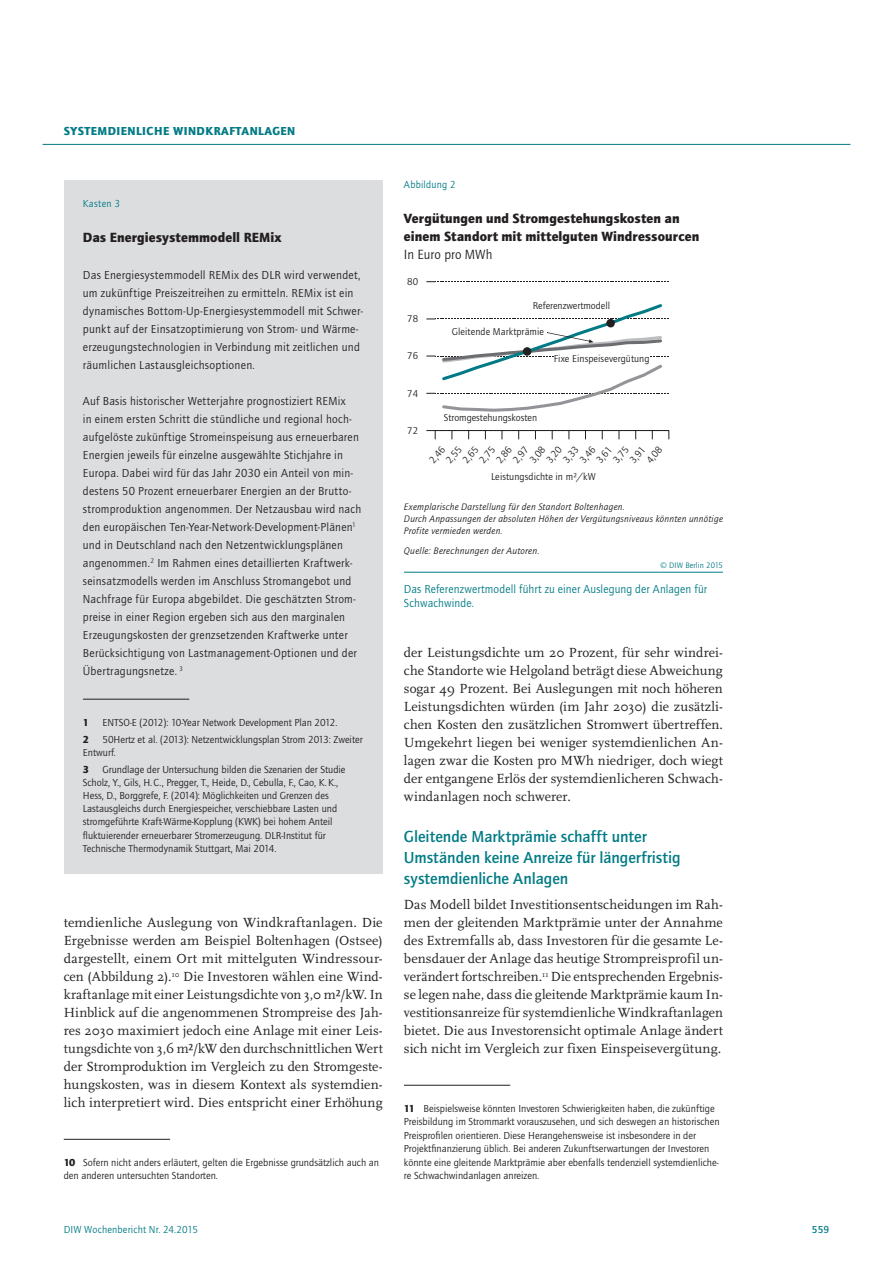
<style>
.page{position:relative;width:893px;height:1263px;background:#fff}
.page>*{position:absolute;margin:0;border:0;box-sizing:border-box;transform-origin:0 0}
.t1{font:500 16.5px/21px "Quay Sans ITC Std";color:#007b85}
.t2{font:13.8px/18px "Scala Pro";letter-spacing:.005em;color:#231f20;text-align:justify}
.t3{font:900 13.8px/18px "Quay Sans ITC Std";letter-spacing:.01em;color:#231f20}
.t4{font:13.8px "Quay Sans ITC Std";letter-spacing:.005em;color:#231f20}
.t5{font:12px/18px "Quay Sans ITC Std";letter-spacing:.02em;color:#231f20}
.t6{font:12px/13.5px "Quay Sans ITC Std";letter-spacing:.01em;color:#007b85}
.t7{font:900 12px "Quay Sans ITC Std";color:#007b85}
.t8{font:10.5px/13.5px "Quay Sans ITC Std";color:#231f20}
.t9{font:10.5px "Quay Sans ITC Std";letter-spacing:.015em;color:#007b85}
.t10{font:500 10.5px "Quay Sans ITC Std";color:#007b85}
.t11{font:900 10.5px "Quay Sans ITC Std";color:#231f20}
.t12{font:10.2px "Quay Sans ITC Std";color:#231f20}
.t13{font:italic 9.75px/12px "Quay Sans ITC Std";letter-spacing:.025em;color:#231f20}
.t14{font:8.25px "Quay Sans ITC Std";letter-spacing:.01em;color:#007b85}
.s1{font-weight:900}
</style>
<div class="page">
<hr style="left:43px;top:144px;width:807px;height:1px;background:#007b85">
<hr style="left:404px;top:1085px;width:106px;height:1px;background:#231f20">
<hr style="left:64px;top:1139px;width:106px;height:1px;background:#231f20">
<div style="left:64px;top:180px;width:319px;height:693px;background:#dcdddf"></div>
<hr style="left:83px;top:699px;width:106px;height:1px;background:#231f20">
<hr style="left:404px;top:572px;width:319px;height:1px;background:#007b85">
<svg style="left:427px;top:281px;width:242px;height:1px"></svg>
<svg style="left:427px;top:430px;width:242px;height:9px"></svg>
<svg style="left:427px;top:304px;width:242px;height:108px"></svg>
<p class="t7" style="left:64px;top:123px;width:15px">Systemdienliche</p>
<p class="t7" style="left:173px;top:123px;width:20px">Windkraftanlagen</p>
<p class="t9" style="left:83px;top:197px;width:38px">Kasten 3</p>
<p class="t3" style="left:83px;top:228px;width:200px">Das Energiesystemmodell REMix</p>
<p class="t5" style="left:83px;top:266px;width:281px">Das Energiesystemmodell REMix des DLR wird verwendet, um zukünftige Preiszeitreihen zu ermitteln. REMix ist ein dynamisches Bottom-Up-Energiesystemmodell mit Schwer&shy;punkt auf der Einsatzoptimierung von Strom- und Wärme&shy;erzeugungstechnologien in Verbindung mit zeitlichen und räumlichen Lastausgleichsoptionen.</p>
<p class="t5" style="left:83px;top:392px;width:280px">Auf Basis historischer Wetterjahre prognostiziert REMix<br>in einem ersten Schritt die stündliche und regional hoch&shy;aufgelöste zukünftige Stromeinspeisung aus erneuerbaren Energien jeweils für einzelne ausgewählte Stichjahre in Europa. Dabei wird für das Jahr 2030 ein Anteil von min&shy;destens 50 Prozent erneuerbarer Energien an der Brutto&shy;stromproduktion angenommen. Der Netzausbau wird nach den europäischen Ten-Year-Network-Development-Plänen<sup>1 </sup>und in Deutschland nach den Netzentwicklungsplänen angenommen.<sup>2</sup> Im Rahmen eines detaillierten Kraftwerk&shy;seinsatzmodells werden im Anschluss Stromangebot und Nachfrage für Europa abgebildet. Die geschätzten Strom&shy;preise in einer Region ergeben sich aus den marginalen Erzeugungskosten der grenzsetzenden Kraftwerke unter Berücksichtigung von Lastmanagement-Optionen und der Übertragungsnetze. <sup>3</sup></p>
<p class="t11" style="left:83px;top:716px;width:8px">1</p>
<p class="t8" style="left:102px;top:715px;width:237px">ENTSO-E (2012): 10-Year Network Development Plan 2012.</p>
<p class="t11" style="left:83px;top:733px;width:8px">2</p>
<p class="t8" style="left:83px;top:732px;width:281px;line-height:13px;text-indent:19px">50Hertz et al. (2013): Netzentwicklungsplan Strom 2013: Zweiter<br>Entwurf.</p>
<p class="t11" style="left:83px;top:763px;width:8px">3</p>
<p class="t8" style="left:83px;top:762px;width:264px;text-indent:19px">Grundlage der Untersuchung bilden die Szenarien der Studie Scholz, Y., Gils, H.C., Pregger, T., Heide, D., Cebulla, F., Cao, K.K., Hess, D., Borggrefe, F. (2014): Möglichkeiten und Grenzen des Lastausgleichs durch Energiespeicher, verschiebbare Lasten und stromgeführte Kraft-Wärme-Kopplung (KWK) bei hohem Anteil fluktuierender erneuerbarer Stromerzeugung. DLR-Institut für Technische Thermodynamik Stuttgart, Mai 2014.</p>
<p class="t2" style="left:64px;top:913px;width:320px">temdienliche Auslegung von Windkraftanlagen. Die Ergebnisse werden am Beispiel Boltenhagen (Ostsee) dargestellt, einem Ort mit mittelguten Windressour&shy;cen (Abbildung 2).<sup>10</sup> Die Investoren wählen eine Wind&shy;kraftanlage mit einer Leistungsdichte von 3,0 m²/kW. In Hinblick auf die angenommenen Strompreise des Jah&shy;res 2030 maximiert jedoch eine Anlage mit einer Leis&shy;tungsdichte von 3,6 m²/kW den durchschnittlichen Wert der Stromproduktion im Vergleich zu den Stromgeste&shy;hungskosten, was in diesem Kontext als systemdien&shy;lich interpretiert wird. Dies entspricht einer Erhöhung</p>
<p class="t8" style="left:64px;top:1155px;width:317px"><span class="s1">10</span> Sofern nicht anders erläutert, gelten die Ergebnisse grundsätzlich auch an den anderen untersuchten Standorten.</p>
<p class="t9" style="left:404px;top:178px;width:53px">Abbildung 2</p>
<p class="t3" style="left:404px;top:209px;width:297px">Vergütungen und Stromgestehungskosten an einem Standort mit mittelguten Windressourcen</p>
<p class="t4" style="left:404px;top:246px;width:90px">In Euro pro MWh</p>
<p class="t12" style="left:407px;top:276px;width:13px">80</p>
<p class="t12" style="left:407px;top:313px;width:13px">78</p>
<p class="t12" style="left:407px;top:350px;width:13px">76</p>
<p class="t12" style="left:407px;top:387px;width:13px">74</p>
<p class="t12" style="left:407px;top:424px;width:13px">72</p>
<p class="t12" style="left:533px;top:300px;width:79px">Referenzwertmodell</p>
<p class="t12" style="left:452px;top:326px;width:94px">Gleitende Marktprämie</p>
<p class="t12" style="left:554px;top:352px;width:97px">Fixe Einspeisevergütung</p>
<p class="t12" style="left:444px;top:411px;width:95px">Stromgestehungskosten</p>
<p class="t12" style="left:427px;top:458px;width:20px;rotate:-50deg">2,46</p>
<p class="t12" style="left:443px;top:458px;width:20px;rotate:-50deg">2,55</p>
<p class="t12" style="left:460px;top:458px;width:20px;rotate:-50deg">2,65</p>
<p class="t12" style="left:477px;top:458px;width:20px;rotate:-50deg">2,75</p>
<p class="t12" style="left:493px;top:458px;width:20px;rotate:-50deg">2,86</p>
<p class="t12" style="left:510px;top:458px;width:20px;rotate:-50deg">2,97</p>
<p class="t12" style="left:527px;top:458px;width:20px;rotate:-50deg">3,08</p>
<p class="t12" style="left:544px;top:458px;width:20px;rotate:-50deg">3,20</p>
<p class="t12" style="left:560px;top:458px;width:20px;rotate:-50deg">3,33</p>
<p class="t12" style="left:577px;top:458px;width:20px;rotate:-50deg">3,46</p>
<p class="t12" style="left:594px;top:458px;width:20px;rotate:-50deg">3,61</p>
<p class="t12" style="left:610px;top:458px;width:20px;rotate:-50deg">3,75</p>
<p class="t12" style="left:627px;top:458px;width:20px;rotate:-50deg">3,91</p>
<p class="t12" style="left:644px;top:458px;width:20px;rotate:-50deg">4,08</p>
<p class="t12" style="left:491px;top:471px;width:106px">Leistungsdichte in m²/kW</p>
<p class="t13" style="left:404px;top:500px;width:320px">Exemplarische Darstellung für den Standort Boltenhagen.<br>Durch Anpassungen der absoluten Höhen der Vergütungsniveaus könnten unnötige<br>Profite vermieden werden.</p>
<p class="t13" style="left:404px;top:545px;width:137px">Quelle: Berechnungen der Autoren.</p>
<p class="t14" style="left:661px;top:560px;width:64px">© DIW Berlin 2015</p>
<p class="t6" style="left:404px;top:583px;width:305px">Das Referenzwertmodell führt zu einer Auslegung der Anlagen für<br>Schwachwinde.</p>
<p class="t2" style="left:404px;top:643px;width:320px">der Leistungsdichte um 20 Prozent, für sehr windrei&shy;che Standorte wie Helgoland beträgt diese Abweichung sogar 49 Prozent. Bei Auslegungen mit noch höheren Leistungsdichten würden (im Jahr 2030) die zusätzli&shy;chen Kosten den zusätzlichen Stromwert übertreffen.<br>Umgekehrt liegen bei weniger systemdienlichen An&shy;lagen zwar die Kosten pro MWh niedriger, doch wiegt der entgangene Erlös der systemdienlicheren Schwach&shy;windanlagen noch schwerer.</p>
<p class="t1" style="left:404px;top:826px;width:278px">Gleitende Marktprämie schafft unter<br>Umständen keine Anreize für längerfristig systemdienliche Anlagen</p>
<p class="t2" style="left:404px;top:895px;width:320px">Das Modell bildet Investitionsentscheidungen im Rah&shy;men der gleitenden Marktprämie unter der Annahme des Extremfalls ab, dass Investoren für die gesamte Le&shy;bensdauer der Anlage das heutige Strompreisprofil un&shy;verändert fortschreiben.<sup>11</sup> Die entsprechenden Ergebnis&shy;se legen nahe, dass die gleitende Marktprämie kaum In&shy;vestitionsanreize für systemdienliche Windkraftanlagen bietet. Die aus Investorensicht optimale Anlage ändert sich nicht im Vergleich zur fixen Einspeisevergütung.</p>
<p class="t8" style="left:404px;top:1101px;width:317px"><span class="s1">11</span> Beispielsweise könnten Investoren Schwierigkeiten haben, die zukünftige Preisbildung im Strommarkt vorauszusehen, und sich deswegen an historischen Preisprofilen orientieren. Diese Herangehensweise ist insbesondere in der Projektfinanzierung üblich. Bei anderen Zukunftserwartungen der Investoren könnte eine gleitende Marktprämie aber ebenfalls tendenziell systemdienliche&shy;re Schwachwindanlagen anreizen.</p>
<p class="t9" style="left:64px;top:1223px;width:136px">DIW Wochenbericht Nr. 24.2015</p>
<p class="t10" style="left:812px;top:1223px;width:19px">559</p>
</div>
